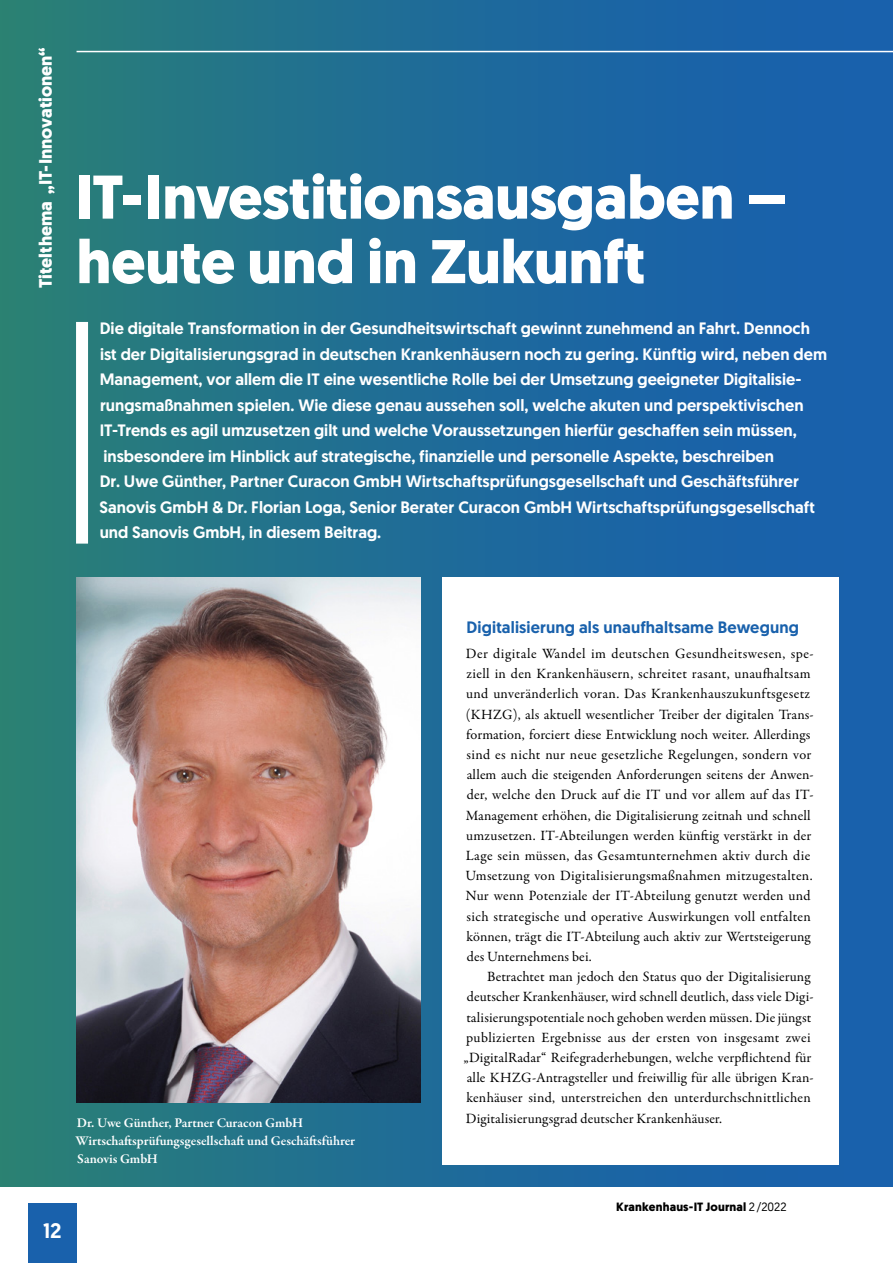
<style>
.page{position:relative;width:893px;height:1263px;background:#fff}
.page>*{position:absolute;margin:0;border:0;box-sizing:border-box;transform-origin:0 0}
.t1{font:700 61.5px/64.5px "Geomanist";letter-spacing:-.005em;color:#fff}
.t2{font:500 21px "Geomanist";color:#fff}
.t3{font:700 18px "Geomanist";letter-spacing:.005em;color:#fff}
.t4{font:500 16.5px/25.5px "Geomanist";color:#fff}
.t5{font:500 16.5px "Geomanist";letter-spacing:.01em;color:#1961ac}
.t6{font:14.25px/20.2px "Garamond Premr Pro";letter-spacing:.015em;color:#000}
.t7{font:600 13.5px/18px "Garamond Premr Pro";letter-spacing:-.005em;color:#fff}
.t8{font:700 12px "Geomanist";letter-spacing:.015em;color:#000}
.s1{font-weight:400}
</style>
<div class="page">
<div style="left:28px;top:1203px;width:49px;height:60px;background:#1961ac"></div>
<div style="left:0;top:0;width:893px;height:1187px;background:linear-gradient(to right,#2a7e78,#165cb4)"></div>
<div style="left:442px;top:577px;width:397px;height:588px;background:#fff"></div>
<hr style="left:77px;top:51px;width:816px;height:1px;background:#fff">
<div style="left:76px;top:322px;width:12px;height:222px;background:#fff"></div>
<img style="left:77px;top:577px;width:344px;height:525px">
<p class="t3" style="left:33px;top:288px;width:242px;rotate:-90deg">Titelthema „IT-Innovationen“</p>
<h1 class="t1" style="left:76px;top:165px;width:714px">IT-Investitionsausgaben – heute und in Zukunft</h1>
<p class="t4" style="left:100px;top:316px;width:729px">Die digitale Transformation in der Gesundheitswirtschaft gewinnt zunehmend an Fahrt. Dennoch ist der Digitalisierungsgrad in deutschen Krankenhäusern noch zu gering. Künftig wird, neben dem Management, vor allem die IT eine wesentliche Rolle bei der Umsetzung geeigneter Digitalisie&shy;rungsmaßnahmen spielen. Wie diese genau aussehen soll, welche akuten und perspektivischen IT-Trends es agil umzusetzen gilt und welche Voraussetzungen hierfür geschaffen sein müssen, insbesondere im Hinblick auf strategische, finanzielle und personelle Aspekte, beschreiben<br>Dr. Uwe Günther, Partner Curacon GmbH Wirtschaftsprüfungsgesellschaft und Geschäftsführer Sanovis GmbH &amp; Dr. Florian Loga, Senior Berater Curacon GmbH Wirtschaftsprüfungsgesellschaft und Sanovis GmbH, in diesem Beitrag.</p>
<p class="t7" style="left:75px;top:1114px;width:281px">Dr. Uwe Günther, Partner Curacon GmbH<br>Wirtschaftsprüfungsgesellschaft und Geschäftsführer<br>Sanovis GmbH</p>
<h2 class="t2" style="left:43px;top:1216px;width:20px">12</h2>
<p class="t5" style="left:467px;top:617px;width:334px">Digitalisierung als unaufhaltsame Bewegung</p>
<p class="t6" style="left:465px;top:644px;width:350px">Der digitale Wandel im deutschen Gesundheitswesen, spe&shy;ziell in den Krankenhäusern, schreitet rasant, unaufhaltsam und unveränderlich voran. Das Krankenhauszukunftsgesetz (KHZG), als aktuell wesentlicher Treiber der digitalen Trans&shy;formation, forciert diese Entwicklung noch weiter. Allerdings sind es nicht nur neue gesetzliche Regelungen, sondern vor allem auch die steigenden Anforderungen seitens der Anwen&shy;der, welche den Druck auf die IT und vor allem auf das IT-Management erhöhen, die Digitalisierung zeitnah und schnell umzusetzen. IT-Abteilungen werden künftig verstärkt in der Lage sein müssen, das Gesamtunternehmen aktiv durch die Umsetzung von Digitalisierungsmaßnahmen mitzugestalten.<br>Nur wenn Potenziale der IT-Abteilung genutzt werden und sich strategische und operative Auswirkungen voll entfalten können, trägt die IT-Abteilung auch aktiv zur Wertsteigerung des Unternehmens bei.</p>
<p class="t6" style="left:464px;top:967px;width:352px;text-indent:24px">Betrachtet man jedoch den Status quo der Digitalisierung deutscher Krankenhäuser, wird schnell deutlich, dass viele Digi&shy;talisierungspotentiale noch gehoben werden müssen. Die jüngst publizierten Ergebnisse aus der ersten von insgesamt zwei „DigitalRadar“ Reifegraderhebungen, welche verpflichtend für alle KHZG-Antragsteller und freiwillig für alle übrigen Kran&shy;kenhäuser sind, unterstreichen den unterdurchschnittlichen Digitalisierungsgrad deutscher Krankenhäuser.</p>
<p class="t8" style="left:616px;top:1199px;width:172px">Krankenhaus-IT Journal <span class="s1">2/2022</span></p>
</div>
